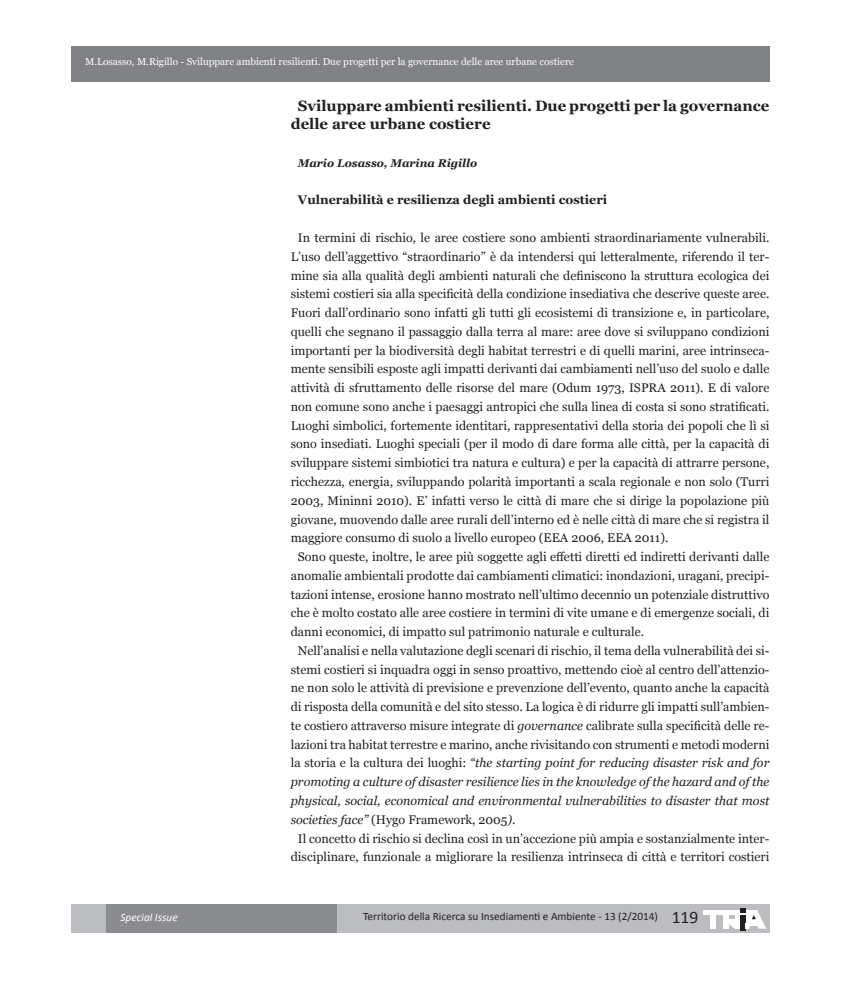
<style>
.page{position:relative;width:851px;height:993px;background:#fff}
.page>*{position:absolute;margin:0;border:0;box-sizing:border-box;transform-origin:0 0}
.t1{font:700 15px/18.8px "Georgia";color:#231f20}
.t2{font:12.5px "Georgia";color:#231f20}
.t3{font:italic 12.5px "Georgia";color:#231f20}
.t4{font:700 12.5px "Georgia";color:#231f20}
.t5{font:11.25px "Calibri";color:#231f20}
.t6{font:italic 700 11.25px "Georgia";color:#231f20}
.t7{font:italic 11.25px "Calibri";color:#fff}
.t8{font:10px "Georgia";color:#fff}
.s1{font-style:italic}
.s2{font-style:normal}
.s3{font-size:17.5px}
</style>
<div class="page">
<div style="left:71px;top:46px;width:698px;height:35px;background:#808285"></div>
<div style="left:71px;top:904px;width:698px;height:28px;background:#bcbdc0"></div>
<div style="left:107px;top:904px;width:230px;height:28px;background:#8a8c8f"></div>
<div style="left:703px;top:909px;width:37px;height:5px;background:#fff"></div>
<div style="left:709px;top:914px;width:6px;height:14px;background:#fff"></div>
<div style="left:722px;top:914px;width:6px;height:14px;background:#fff"></div>
<div style="left:740px;top:914px;width:5px;height:15px;background:#231f20"></div>
<svg style="left:726px;top:908px;width:40px;height:20px"></svg>
<p class="t8" style="left:85px;top:56px;width:490px">M.Losasso, M.Rigillo - Sviluppare ambienti resilienti. Due progetti per la governance delle aree urbane costiere</p>
<p class="t1" style="left:291px;top:96px;width:480px;text-indent:7px">Sviluppare ambienti resilienti. Due progetti per la governance delle aree urbane costiere</p>
<p class="t6" style="left:298px;top:156px;width:181px">Mario Losasso, Marina Rigillo</p>
<p class="t4" style="left:298px;top:192px;width:311px">Vulnerabilità e resilienza degli ambienti costieri</p>
<p class="t2" style="left:298px;top:230px;width:473px">In termini di rischio, le aree costiere sono ambienti straordinariamente vulnerabili.</p>
<p class="t2" style="left:291px;top:249px;width:480px">L’uso dell’aggettivo “straordinario” è da intendersi qui letteralmente, riferendo il ter-</p>
<p class="t2" style="left:291px;top:267px;width:480px">mine sia alla qualità degli ambienti naturali che definiscono la struttura ecologica dei</p>
<p class="t2" style="left:291px;top:286px;width:480px">sistemi costieri sia alla specificità della condizione insediativa che descrive queste aree.</p>
<p class="t2" style="left:291px;top:305px;width:480px">Fuori dall’ordinario sono infatti gli tutti gli ecosistemi di transizione e, in particolare,</p>
<p class="t2" style="left:291px;top:324px;width:480px">quelli che segnano il passaggio dalla terra al mare: aree dove si sviluppano condizioni</p>
<p class="t2" style="left:291px;top:342px;width:480px">importanti per la biodiversità degli habitat terrestri e di quelli marini, aree intrinseca-</p>
<p class="t2" style="left:291px;top:361px;width:480px">mente sensibili esposte agli impatti derivanti dai cambiamenti nell’uso del suolo e dalle</p>
<p class="t2" style="left:291px;top:380px;width:480px">attività di sfruttamento delle risorse del mare (Odum 1973, ISPRA 2011). E di valore</p>
<p class="t2" style="left:291px;top:399px;width:480px">non comune sono anche i paesaggi antropici che sulla linea di costa si sono stratificati.</p>
<p class="t2" style="left:291px;top:417px;width:480px">Luoghi simbolici, fortemente identitari, rappresentativi della storia dei popoli che lì si</p>
<p class="t2" style="left:291px;top:436px;width:480px">sono insediati. Luoghi speciali (per il modo di dare forma alle città, per la capacità di</p>
<p class="t2" style="left:291px;top:455px;width:480px">sviluppare sistemi simbiotici tra natura e cultura) e per la capacità di attrarre persone,</p>
<p class="t2" style="left:291px;top:474px;width:480px">ricchezza, energia, sviluppando polarità importanti a scala regionale e non solo (Turri</p>
<p class="t2" style="left:291px;top:492px;width:480px">2003, Mininni 2010). E’ infatti verso le città di mare che si dirige la popolazione più</p>
<p class="t2" style="left:291px;top:511px;width:480px">giovane, muovendo dalle aree rurali dell’interno ed è nelle città di mare che si registra il</p>
<p class="t2" style="left:291px;top:530px;width:379px">maggiore consumo di suolo a livello europeo (EEA 2006, EEA 2011).</p>
<p class="t2" style="left:298px;top:549px;width:473px">Sono queste, inoltre, le aree più soggette agli effetti diretti ed indiretti derivanti dalle</p>
<p class="t2" style="left:291px;top:567px;width:480px">anomalie ambientali prodotte dai cambiamenti climatici: inondazioni, uragani, precipi-</p>
<p class="t2" style="left:291px;top:586px;width:480px">tazioni intense, erosione hanno mostrato nell’ultimo decennio un potenziale distruttivo</p>
<p class="t2" style="left:291px;top:605px;width:480px">che è molto costato alle aree costiere in termini di vite umane e di emergenze sociali, di</p>
<p class="t2" style="left:291px;top:624px;width:355px">danni economici, di impatto sul patrimonio naturale e culturale.</p>
<p class="t2" style="left:298px;top:642px;width:473px">Nell’analisi e nella valutazione degli scenari di rischio, il tema della vulnerabilità dei si-</p>
<p class="t2" style="left:291px;top:661px;width:480px">stemi costieri si inquadra oggi in senso proattivo, mettendo cioè al centro dell’attenzio-</p>
<p class="t2" style="left:291px;top:680px;width:480px">ne non solo le attività di previsione e prevenzione dell’evento, quanto anche la capacità</p>
<p class="t2" style="left:291px;top:699px;width:480px">di risposta della comunità e del sito stesso. La logica è di ridurre gli impatti sull’ambien-</p>
<p class="t2" style="left:291px;top:717px;width:480px">te costiero attraverso misure integrate di <span class="s1">governance</span> calibrate sulla specificità delle re-</p>
<p class="t2" style="left:291px;top:736px;width:480px">lazioni tra habitat terrestre e marino, anche rivisitando con strumenti e metodi moderni</p>
<p class="t3" style="left:291px;top:755px;width:480px"><span class="s2">la storia e la cultura dei luoghi:</span> “the starting point for reducing disaster risk and for</p>
<p class="t3" style="left:291px;top:773px;width:480px">promoting a culture of disaster resilience lies in the knowledge of the hazard and of the</p>
<p class="t3" style="left:291px;top:792px;width:480px">physical, social, economical and environmental vulnerabilities to disaster that most</p>
<p class="t2" style="left:291px;top:811px;width:226px"><span class="s1">societies face”</span> (Hygo Framework, 2005<span class="s1">)</span>.</p>
<p class="t2" style="left:298px;top:830px;width:473px">Il concetto di rischio si declina così in un’accezione più ampia e sostanzialmente inter-</p>
<p class="t2" style="left:291px;top:849px;width:480px">disciplinare, funzionale a migliorare la resilienza intrinseca di città e territori costieri</p>
<p class="t7" style="left:120px;top:909px;width:59px">Special Issue</p>
<p class="t5" style="left:363px;top:908px;width:337px">Territorio della Ricerca su Insediamenti e Ambiente - 13 (2/2014) <span class="s3">119</span></p>
</div>
